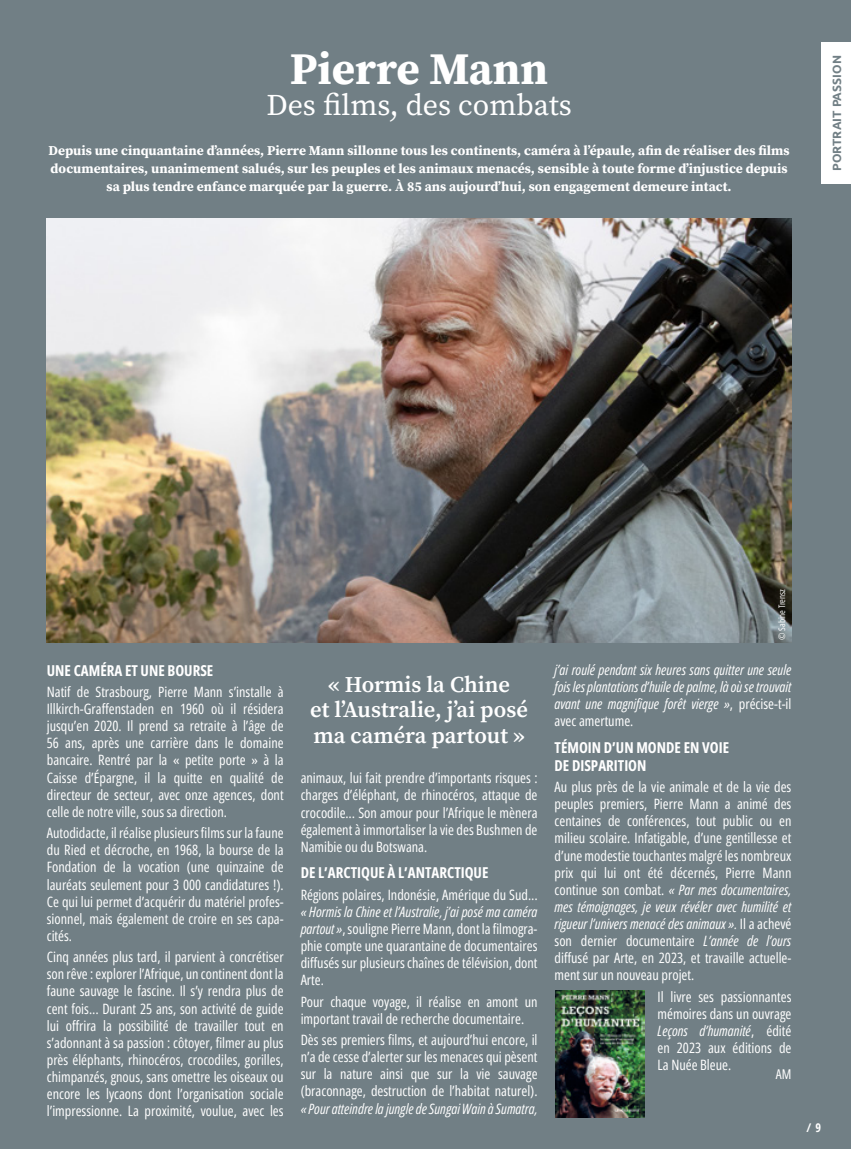
<style>
.page{position:relative;width:851px;height:1149px;background:#fff}
.page>*{position:absolute;margin:0;border:0;box-sizing:border-box;transform-origin:0 0}
.t1{font:700 45px "Source Serif Pro";color:#fff}
.t2{font:30px "Source Serif Pro";color:#fff}
.t3{font:600 22.5px/25.5px "Source Serif Pro";color:#fff;text-align:center}
.t4{font:700 15px/18px "Open Sans Condensed";color:#fff}
.t5{font:14.25px/17.1px "Open Sans Condensed";color:#fff;text-align:justify}
.t6{font:italic 14.25px/17.1px "Open Sans Condensed";color:#fff;text-align:justify}
.t7{font:700 13.5px/18px "Source Serif Pro";color:#fff;text-align:center}
.t8{font:13.5px "Open Sans Condensed";color:#fff}
.t9{font:700 12px "Ubuntu";color:#717f85}
.t10{font:700 12px "Open Sans Condensed";color:#fff}
.t11{font:9px "Open Sans Condensed";letter-spacing:-.01em;color:#fff}
.s1{font-style:italic}
.s2{font-style:normal}
</style>
<div class="page">
<div style="left:0;top:0;width:850px;height:1148px;background:#717f85"></div>
<img style="left:47px;top:219px;width:744px;height:423px">
<div style="left:821px;top:43px;width:29px;height:141px;background:#fff"></div>
<img style="left:556px;top:990px;width:88px;height:127px">
<h1 class="t1" style="left:290px;top:38px;width:260px">Pierre Mann</h1>
<h2 class="t2" style="left:266px;top:85px;width:307px">Des films, des combats</h2>
<p class="t7" style="left:49px;top:141px;width:742px">Depuis une cinquantaine d’années, Pierre Mann sillonne tous les continents, caméra à l’épaule, afin de réaliser des films documentaires, unanimement salués, sur les peuples et les animaux menacés, sensible à toute forme d’injustice depuis sa plus tendre enfance marquée par la guerre. À 85 ans aujourd’hui, son engagement demeure intact.</p>
<p class="t9" style="left:829px;top:171px;width:117px;rotate:-90deg">PORTRAIT PASSION</p>
<p class="t4" style="left:47px;top:660px;width:168px">UNE CAMÉRA ET UNE BOURSE</p>
<p class="t5" style="left:47px;top:682px;width:238px">Natif de Strasbourg, Pierre Mann s’installe à Illkirch-Graffenstaden en 1960 où il résidera jusqu’en 2020. Il prend sa retraite à l’âge de 56 ans, après une carrière dans le domaine bancaire. Rentré par la « petite porte » à la Caisse d’Épargne, il la quitte en qualité de directeur de secteur, avec onze agences, dont celle de notre ville, sous sa direction.</p>
<p class="t5" style="left:47px;top:823px;width:238px">Autodidacte, il réalise plusieurs films sur la faune du Ried et décroche, en 1968, la bourse de la Fondation de la vocation (une quinzaine de lauréats seulement pour 3 000 candidatures !).<br>Ce qui lui permet d’acquérir du matériel profes&shy;sionnel, mais également de croire en ses capa&shy;cités.</p>
<p class="t5" style="left:47px;top:947px;width:238px">Cinq années plus tard, il parvient à concrétiser son rêve : explorer l’Afrique, un continent dont la faune sauvage le fascine. Il s’y rendra plus de cent fois… Durant 25 ans, son activité de guide lui offrira la possibilité de travailler tout en s’adonnant à sa passion : côtoyer, filmer au plus près éléphants, rhinocéros, crocodiles, gorilles, chimpanzés, gnous, sans omettre les oiseaux ou encore les lycaons dont l’organisation sociale l’impressionne. La proximité, voulue, avec les</p>
<h3 class="t3" style="left:310px;top:671px;width:219px">« Hormis la Chine<br>et l’Australie, j’ai posé ma caméra partout »</h3>
<p class="t5" style="left:300px;top:769px;width:238px">animaux, lui fait prendre d’importants risques : charges d’éléphant, de rhinocéros, attaque de crocodile… Son amour pour l’Afrique le mènera également à immortaliser la vie des Bushmen de Namibie ou du Botswana.</p>
<p class="t4" style="left:300px;top:863px;width:189px">DE L’ARCTIQUE À L’ANTARCTIQUE</p>
<p class="t5" style="left:300px;top:885px;width:238px">Régions polaires, Indonésie, Amérique du Sud…</p>
<p class="t5" style="left:300px;top:902px;width:238px"><span class="s1">« Hormis la Chine et l’Australie, j’ai posé ma caméra partout »</span>, souligne Pierre Mann, dont la filmogra&shy;phie compte une quarantaine de documentaires diffusés sur plusieurs chaînes de télévision, dont Arte.</p>
<p class="t5" style="left:300px;top:992px;width:238px">Pour chaque voyage, il réalise en amont un important travail de recherche documentaire.</p>
<p class="t5" style="left:300px;top:1030px;width:238px">Dès ses premiers films, et aujourd’hui encore, il n’a de cesse d’alerter sur les menaces qui pèsent sur la nature ainsi que sur la vie sauvage (braconnage, destruction de l’habitat naturel).</p>
<p class="t6" style="left:300px;top:1098px;width:238px">« Pour atteindre la jungle de Sungai Wain à Sumatra,</p>
<p class="t11" style="left:775px;top:639px;width:52px;rotate:-90deg">© Sabine Trensz</p>
<p class="t6" style="left:554px;top:660px;width:238px">j’ai roulé pendant six heures sans quitter une seule fois les plantations d’huile de palme, là où se trouvait avant une magnifique forêt vierge »<span class="s2">, précise-t-il avec amertume.</span></p>
<p class="t4" style="left:554px;top:737px;width:176px">TÉMOIN D’UN MONDE EN VOIE<br>DE DISPARITION</p>
<p class="t5" style="left:554px;top:777px;width:238px">Au plus près de la vie animale et de la vie des peuples premiers, Pierre Mann a animé des centaines de conférences, tout public ou en milieu scolaire. Infatigable, d’une gentillesse et d’une modestie touchantes malgré les nombreux prix qui lui ont été décernés, Pierre Mann continue son combat. <span class="s1">« Par mes documentaires, mes témoignages, je veux révéler avec humilité et rigueur l’univers menacé des animaux ».</span> Il a achevé son dernier documentaire <span class="s1">L’année de l’ours </span>diffusé par Arte, en 2023, et travaille actuelle&shy;ment sur un nouveau projet.</p>
<p class="t5" style="left:657px;top:987px;width:135px">Il livre ses passionnantes mémoires dans un ouvrage <span class="s1">Leçons d’humanité</span>, édité en 2023 aux éditions de La Nuée Bleue.</p>
<p class="t8" style="left:775px;top:1064px;width:17px">AM</p>
<p class="t10" style="left:806px;top:1118px;width:16px">/ 9</p>
</div>
